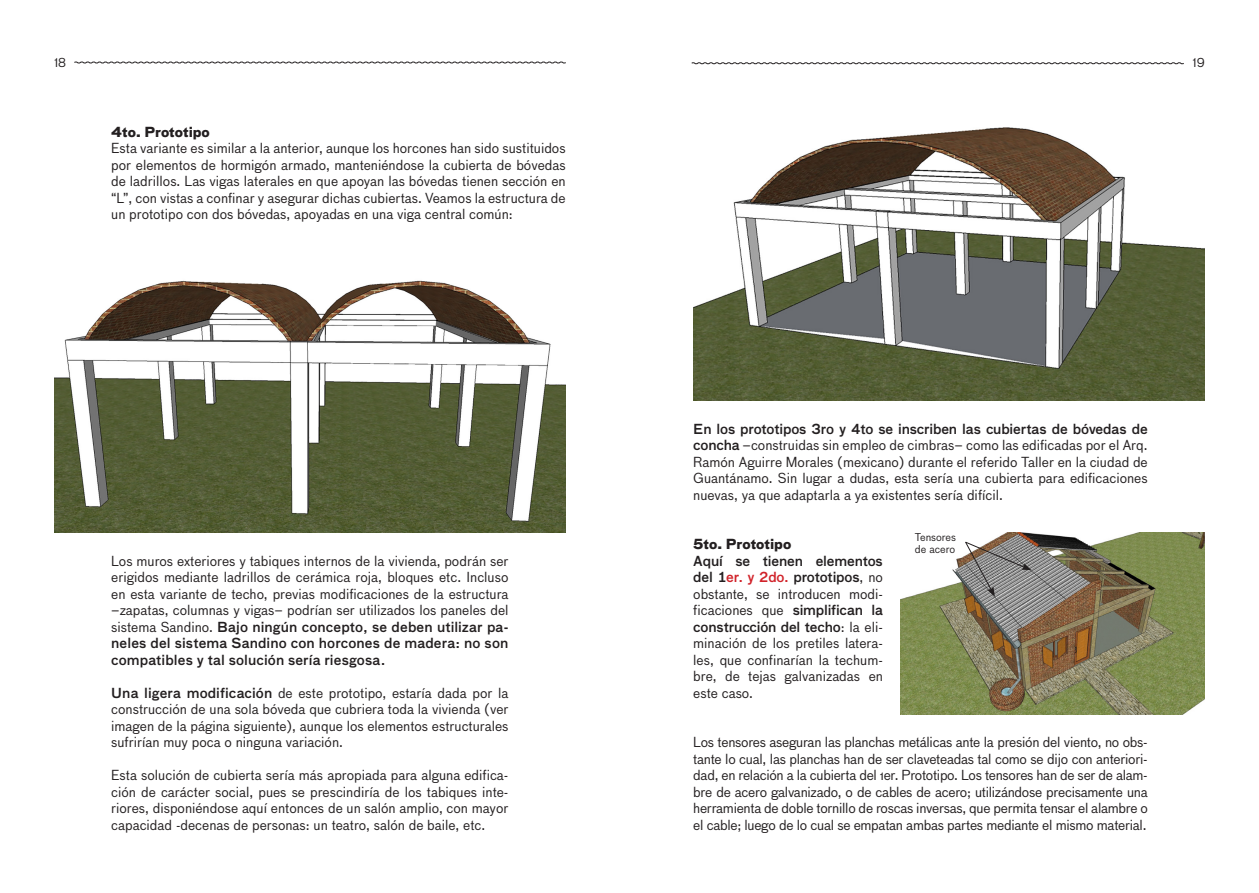
<style>
.page{position:relative;width:1259px;height:893px;background:#fff}
.page>*{position:absolute;margin:0;border:0;box-sizing:border-box;transform-origin:0 0}
.t1{font:13.5px/16.5px "Bau";color:#231f20;text-align:justify}
.t2{font:500 13.5px/16.5px "Bau TF";letter-spacing:-.01em;color:#231f20}
.t3{font:700 13.5px "Bau LF";color:#231f20}
.t4{font:12px "Bau LF";color:#231f20}
.t5{font:10.5px/12.6px "Bau LF";color:#231f20}
.s1{font-family:"Bau";font-weight:400}
.s2{font-family:"Bau TF";font-weight:500}
.s3{color:#d1232a}
</style>
<div class="page">
<svg style="left:74px;top:61px;width:492px;height:3px"></svg>
<svg style="left:691px;top:62px;width:493px;height:3px"></svg>
<img style="left:901px;top:533px;width:304px;height:181px">
<img style="left:693px;top:127px;width:512px;height:273px">
<img style="left:54px;top:280px;width:512px;height:252px">
<svg style="left:964px;top:541px;width:67px;height:56px;background:#8d8a87"></svg>
<p class="t4" style="left:54px;top:56px;width:14px">18</p>
<p class="t4" style="left:1192px;top:56px;width:14px">19</p>
<p class="t3" style="left:111px;top:122px;width:100px">4to. Prototipo</p>
<p class="t1" style="left:111px;top:140px;width:456px">Esta variante es similar a la anterior, aunque los horcones han sido sustituidos por elementos de hormigón armado, manteniéndose la cubierta de bóvedas de ladrillos. Las vigas laterales en que apoyan las bóvedas tienen sección en “L”, con vistas a confinar y asegurar dichas cubiertas. Veamos la estructura de un prototipo con dos bóvedas, apoyadas en una viga central común:</p>
<p class="t1" style="left:111px;top:552px;width:399px">Los muros exteriores y tabiques internos de la vivienda, podrán ser erigidos mediante ladrillos de cerámica roja, bloques etc. Incluso en esta variante de techo, previas modificaciones de la estructura –zapatas, columnas y vigas– podrían ser utilizados los paneles del</p>
<p class="t2" style="left:111px;top:618px;width:399px;text-align:justify"><span class="s1">sistema Sandino.</span> Bajo ningún concepto, se deben utilizar pa&shy;neles del sistema Sandino con horcones de madera: no son compatibles y tal solución sería riesgosa.</p>
<p class="t1" style="left:111px;top:684px;width:399px"><span class="s2">Una ligera modificación</span> de este prototipo, estaría dada por la construcción de una sola bóveda que cubriera toda la vivienda (ver imagen de la página siguiente), aunque los elementos estructurales sufrirían muy poca o ninguna variación.</p>
<p class="t1" style="left:111px;top:767px;width:399px">Esta solución de cubierta sería más apropiada para alguna edifica&shy;ción de carácter social, pues se prescindiría de los tabiques inte&shy;riores, disponiéndose aquí entonces de un salón amplio, con mayor capacidad -decenas de personas: un teatro, salón de baile, etc.</p>
<p class="t2" style="left:693px;top:420px;width:456px">En los prototipos 3ro y 4to se inscriben las cubiertas de bóvedas de</p>
<p class="t1" style="left:693px;top:437px;width:456px"><span class="s2">concha</span> –construidas sin empleo de cimbras– como las edificadas por el Arq.<br>Ramón Aguirre Morales (mexicano) durante el referido Taller en la ciudad de Guantánamo. Sin lugar a dudas, esta sería una cubierta para edificaciones nuevas, ya que adaptarla a ya existentes sería difícil.</p>
<p class="t5" style="left:915px;top:530px;width:43px">Tensores de acero</p>
<p class="t3" style="left:693px;top:535px;width:99px">5to. Prototipo</p>
<p class="t2" style="left:693px;top:552px;width:191px">Aquí se tienen elementos del 1<span class="s3">er. y 2do.</span> prototipos<span class="s1">, no</span></p>
<p class="t1" style="left:693px;top:585px;width:191px">obstante, se introducen modi&shy;ficaciones que <span class="s2">simplifican la</span></p>
<p class="t2" style="left:693px;top:618px;width:191px">construcción del techo<span class="s1">: la eli-</span></p>
<p class="t1" style="left:693px;top:635px;width:191px">minación de los pretiles latera&shy;les, que confinarían la techum&shy;bre, de tejas galvanizadas en este caso.</p>
<p class="t1" style="left:693px;top:734px;width:456px">Los tensores aseguran las planchas metálicas ante la presión del viento, no obs&shy;tante lo cual, las planchas han de ser claveteadas tal como se dijo con anteriori&shy;dad, en relación a la cubierta del 1er. Prototipo. Los tensores han de ser de alam&shy;bre de acero galvanizado, o de cables de acero; utilizándose precisamente una herramienta de doble tornillo de roscas inversas, que permita tensar el alambre o el cable; luego de lo cual se empatan ambas partes mediante el mismo material.</p>
</div>
